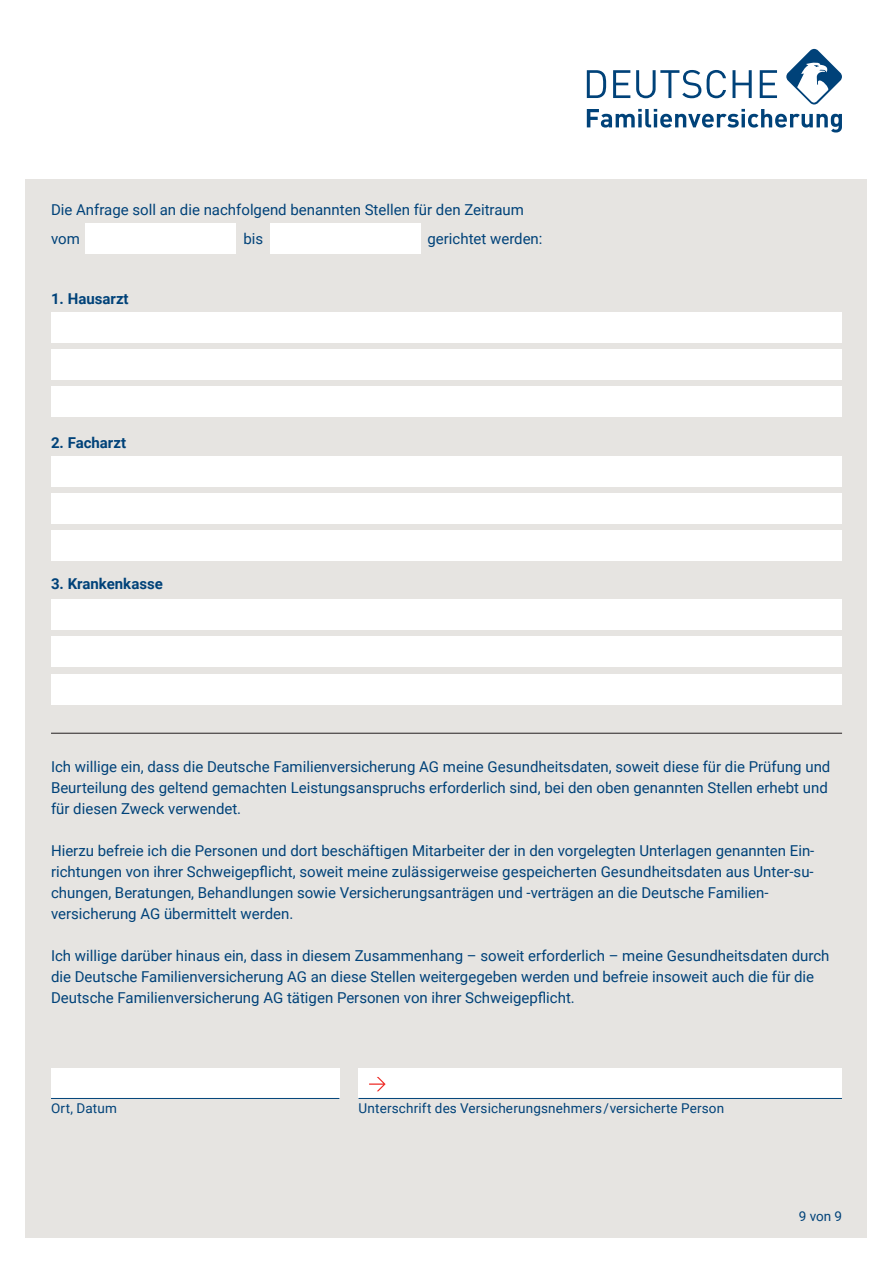
<style>
.page{position:relative;width:893px;height:1263px;background:#fff}
.page>*{position:absolute;margin:0;border:0;box-sizing:border-box;transform-origin:0 0}
.t1{font:15px/21px "Roboto";color:#004279}
.t2{font:700 15px "Roboto";color:#004279}
.t3{font:13.5px "Roboto";letter-spacing:.015em;color:#004279}
</style>
<div class="page">
<svg style="left:587px;top:49px;width:255px;height:84px"></svg>
<div style="left:26px;top:179px;width:841px;height:1058px;background:#e6e4e1"></div>
<div style="left:359px;top:1068px;width:483px;height:30px;background:#fff"></div>
<hr style="left:358px;top:1098px;width:484px;height:1px;background:#004279">
<div style="left:51px;top:1068px;width:288px;height:30px;background:#fff"></div>
<hr style="left:51px;top:1098px;width:288px;height:1px;background:#004279">
<hr style="left:51px;top:733px;width:791px;height:1px;background:#231f20">
<div style="left:85px;top:223px;width:150px;height:30px;background:#fff"></div>
<div style="left:270px;top:223px;width:150px;height:30px;background:#fff"></div>
<div style="left:51px;top:313px;width:791px;height:30px;background:#fff"></div>
<div style="left:51px;top:350px;width:791px;height:30px;background:#fff"></div>
<div style="left:51px;top:387px;width:791px;height:30px;background:#fff"></div>
<div style="left:51px;top:456px;width:791px;height:30px;background:#fff"></div>
<div style="left:51px;top:493px;width:791px;height:30px;background:#fff"></div>
<div style="left:51px;top:530px;width:791px;height:30px;background:#fff"></div>
<div style="left:51px;top:600px;width:791px;height:30px;background:#fff"></div>
<div style="left:51px;top:637px;width:791px;height:30px;background:#fff"></div>
<div style="left:51px;top:674px;width:791px;height:30px;background:#fff"></div>
<svg style="left:369px;top:1077px;width:17px;height:14px"></svg>
<p class="t1" style="left:51px;top:195px;width:474px;line-height:28.5px">Die Anfrage soll an die nachfolgend benannten Stellen für den Zeitraum vom</p>
<p class="t1" style="left:244px;top:227px;width:21px">bis</p>
<p class="t1" style="left:428px;top:227px;width:116px">gerichtet werden:</p>
<p class="t2" style="left:51px;top:288px;width:79px">1. Hausarzt</p>
<p class="t2" style="left:51px;top:432px;width:77px">2. Facharzt</p>
<p class="t2" style="left:51px;top:573px;width:113px">3. Krankenkasse</p>
<p class="t1" style="left:51px;top:756px;width:781px">Ich willige ein, dass die Deutsche Familienversicherung AG meine Gesundheitsdaten, soweit diese für die Prüfung und<br>Beurteilung des geltend gemachten Leistungsanspruchs erforderlich sind, bei den oben genannten Stellen erhebt und für diesen Zweck verwendet.</p>
<p class="t1" style="left:51px;top:840px;width:765px">Hierzu befreie ich die Personen und dort beschäftigen Mitarbeiter der in den vorgelegten Unterlagen genannten Ein&shy;richtungen von ihrer Schweigepflicht, soweit meine zulässigerweise gespeicherten Gesundheitsdaten aus Unter-su&shy;chungen, Beratungen, Behandlungen sowie Versicherungsanträgen und -verträgen an die Deutsche Familien&shy;versicherung AG übermittelt werden.</p>
<p class="t1" style="left:51px;top:945px;width:780px">Ich willige darüber hinaus ein, dass in diesem Zusammenhang – soweit erforderlich – meine Gesundheitsdaten durch die Deutsche Familienversicherung AG an diese Stellen weitergegeben werden und befreie insoweit auch die für die<br>Deutsche Familienversicherung AG tätigen Personen von ihrer Schweigepflicht.</p>
<p class="t3" style="left:51px;top:1099px;width:67px">Ort, Datum</p>
<p class="t3" style="left:359px;top:1099px;width:367px">Unterschrift des Versicherungsnehmers/versicherte Person</p>
<p class="t3" style="left:799px;top:1207px;width:45px">9 von 9</p>
</div>
